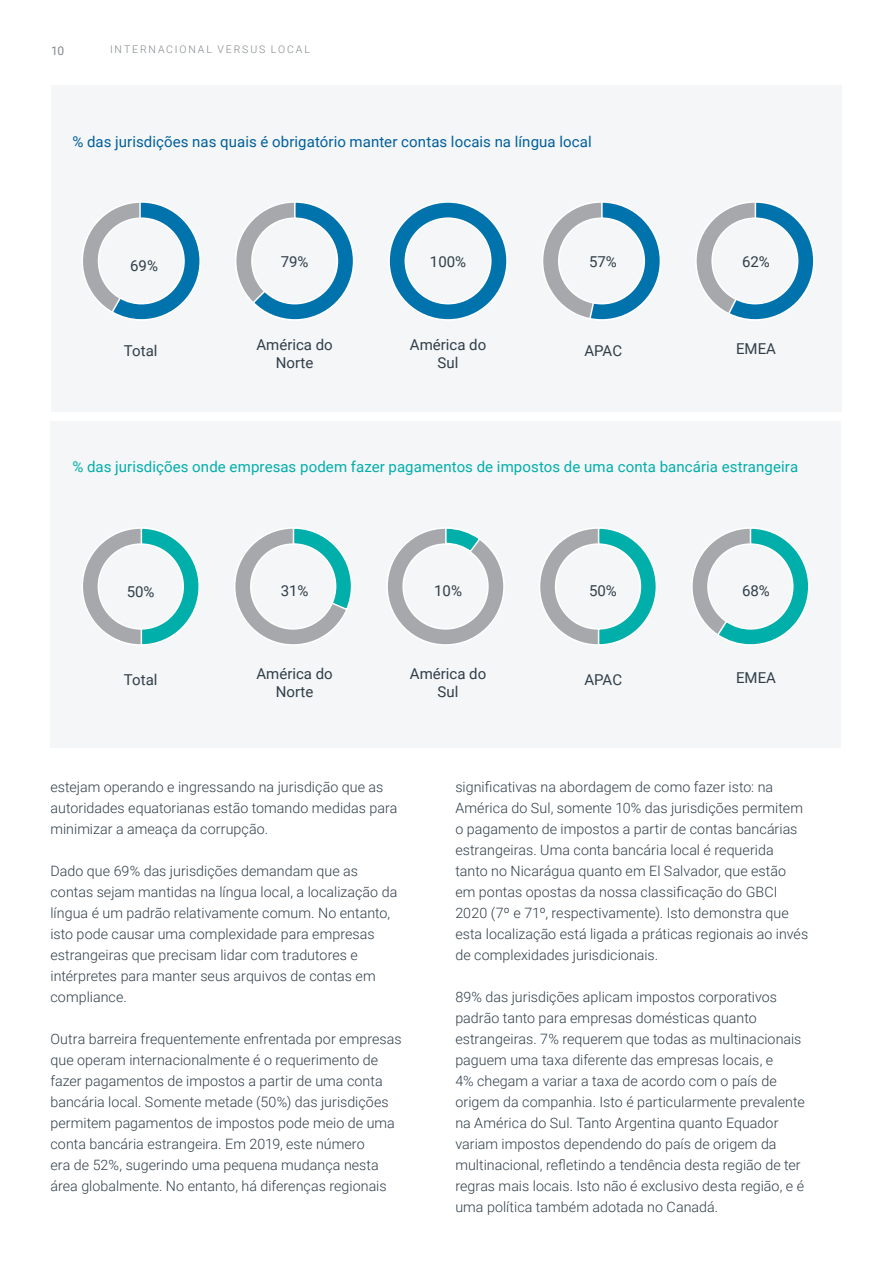
<style>
.page{position:relative;width:893px;height:1263px;background:#fff}
.page>*{position:absolute;margin:0;border:0;box-sizing:border-box;transform-origin:0 0}
.t1{font:15px/18px "Roboto";color:#303e49;text-align:center}
.t2{font:15px "Roboto";letter-spacing:.005em;color:#00aeaa}
.t3{font:15px "Roboto";letter-spacing:.005em;color:#005f9c}
.t4{font:300 14.25px/21px "Roboto";letter-spacing:.005em;color:#303e49}
.t5{font:12px "Roboto";color:#82878a}
.t6{font:300 10.5px "Roboto";letter-spacing:.18em;color:#82878a}
</style>
<div class="page">
<div style="left:50px;top:421px;width:791px;height:326px;background:#f4f6f7"></div>
<div style="left:51px;top:85px;width:791px;height:326px;background:#f4f6f7"></div>
<svg style="left:82px;top:202px;width:118px;height:118px"></svg>
<svg style="left:235px;top:202px;width:119px;height:118px"></svg>
<svg style="left:389px;top:202px;width:118px;height:118px"></svg>
<svg style="left:542px;top:202px;width:119px;height:118px"></svg>
<svg style="left:696px;top:202px;width:118px;height:118px"></svg>
<svg style="left:82px;top:528px;width:117px;height:117px"></svg>
<svg style="left:234px;top:528px;width:118px;height:117px"></svg>
<svg style="left:387px;top:528px;width:117px;height:117px"></svg>
<svg style="left:539px;top:528px;width:118px;height:117px"></svg>
<svg style="left:692px;top:528px;width:117px;height:117px"></svg>
<p class="t5" style="left:51px;top:42px;width:15px">10</p>
<p class="t6" style="left:110px;top:42px;width:201px">INTERNACIONAL VERSUS LOCAL</p>
<p class="t3" style="left:72px;top:131px;width:521px">% das jurisdições nas quais é obrigatório manter contas locais na língua local</p>
<p class="t1" style="left:130px;top:256px;width:29px">69%</p>
<p class="t1" style="left:124px;top:341px;width:35px">Total</p>
<p class="t1" style="left:281px;top:252px;width:29px">79%</p>
<p class="t1" style="left:256px;top:335px;width:78px">América do<br>Norte</p>
<p class="t1" style="left:430px;top:252px;width:38px">100%</p>
<p class="t1" style="left:410px;top:335px;width:78px">América do<br>Sul</p>
<p class="t1" style="left:589px;top:252px;width:29px">57%</p>
<p class="t1" style="left:584px;top:341px;width:39px">APAC</p>
<p class="t1" style="left:742px;top:252px;width:29px">62%</p>
<p class="t1" style="left:736px;top:339px;width:41px">EMEA</p>
<p class="t2" style="left:72px;top:456px;width:727px">% das jurisdições onde empresas podem fazer pagamentos de impostos de uma conta bancária estrangeira</p>
<p class="t1" style="left:127px;top:582px;width:29px">50%</p>
<p class="t1" style="left:124px;top:670px;width:35px">Total</p>
<p class="t1" style="left:281px;top:581px;width:29px">31%</p>
<p class="t1" style="left:256px;top:664px;width:78px">América do<br>Norte</p>
<p class="t1" style="left:434px;top:581px;width:29px">10%</p>
<p class="t1" style="left:410px;top:664px;width:78px">América do<br>Sul</p>
<p class="t1" style="left:589px;top:581px;width:29px">50%</p>
<p class="t1" style="left:584px;top:670px;width:39px">APAC</p>
<p class="t1" style="left:742px;top:581px;width:29px">68%</p>
<p class="t1" style="left:736px;top:669px;width:41px">EMEA</p>
<p class="t4" style="left:50px;top:776px;width:349px">estejam operando e ingressando na jurisdição que as autoridades equatorianas estão tomando medidas para minimizar a ameaça da corrupção.</p>
<p class="t4" style="left:50px;top:860px;width:348px">Dado que 69% das jurisdições demandam que as contas sejam mantidas na língua local, a localização da língua é um padrão relativamente comum. No entanto, isto pode causar uma complexidade para empresas estrangeiras que precisam lidar com tradutores e intérpretes para manter seus arquivos de contas em compliance.</p>
<p class="t4" style="left:50px;top:1028px;width:353px">Outra barreira frequentemente enfrentada por empresas que operam internacionalmente é o requerimento de fazer pagamentos de impostos a partir de uma conta bancária local. Somente metade (50%) das jurisdições permitem pagamentos de impostos pode meio de uma conta bancária estrangeira. Em 2019, este número<br>era de 52%, sugerindo uma pequena mudança nesta área globalmente. No entanto, há diferenças regionais</p>
<p class="t4" style="left:455px;top:776px;width:354px">significativas na abordagem de como fazer isto: na América do Sul, somente 10% das jurisdições permitem o pagamento de impostos a partir de contas bancárias estrangeiras. Uma conta bancária local é requerida tanto no Nicarágua quanto em El Salvador, que estão em pontas opostas da nossa classificação do GBCI 2020 (7º e 71º, respectivamente). Isto demonstra que esta localização está ligada a práticas regionais ao invés de complexidades jurisdicionais.</p>
<p class="t4" style="left:455px;top:986px;width:351px">89% das jurisdições aplicam impostos corporativos padrão tanto para empresas domésticas quanto estrangeiras. 7% requerem que todas as multinacionais paguem uma taxa diferente das empresas locais, e<br>4% chegam a variar a taxa de acordo com o país de origem da companhia. Isto é particularmente prevalente na América do Sul. Tanto Argentina quanto Equador variam impostos dependendo do país de origem da multinacional, refletindo a tendência desta região de ter regras mais locais. Isto não é exclusivo desta região, e é uma política também adotada no Canadá.</p>
</div>
